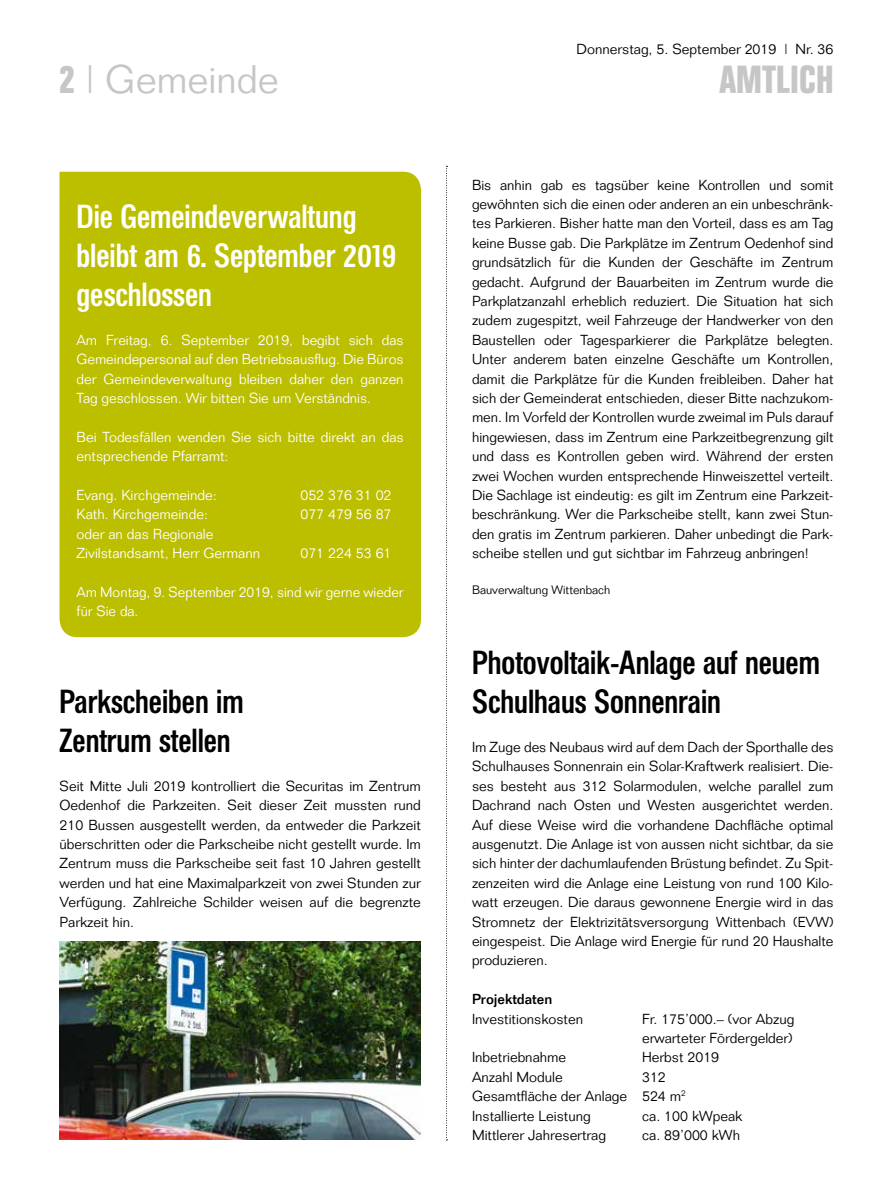
<style>
.page{position:relative;width:893px;height:1191px;background:#fff}
.page>*{position:absolute;margin:0;border:0;box-sizing:border-box;transform-origin:0 0}
.t1{font:300 39px "Folio";color:#c6c6c6}
.t2{font:700 39px "Folio Condensed BQ";letter-spacing:.015em;color:#c6c6c6}
.t3{font:500 33px/38.8px "Folio Condensed BQ";color:#000}
.t4{font:500 33px/38.8px "Folio Condensed BQ";color:#fff}
.t5{font:300 14.25px/19.4px "Folio";color:#000;text-align:justify}
.t6{font:300 14.25px/19.4px "Folio";color:#fff}
.t7{font:500 14.25px "Folio";color:#000}
.t8{font:300 12px "Folio";color:#000}
.s1{font-family:"Folio Condensed BQ";font-weight:700}
</style>
<div class="page">
<svg style="left:446px;top:166px;width:1px;height:974px"></svg>
<div style="left:60px;top:172px;width:361px;height:465px;background:#bcbe00"></div>
<img style="left:60px;top:941px;width:361px;height:199px">
<p class="t5" style="left:577px;top:39px;width:258px">Donnerstag, 5. September 2019 | Nr. 36</p>
<h1 class="t1" style="left:60px;top:56px;width:221px"><span class="s1">2</span> | Gemeinde</h1>
<h1 class="t2" style="left:719px;top:58px;width:116px">AMTLICH</h1>
<h2 class="t4" style="left:77px;top:198px;width:321px">Die Gemeindeverwaltung bleibt am 6. September 2019 geschlossen</h2>
<p class="t6" style="left:77px;top:330px;width:329px;text-align:justify">Am Freitag, 6. September 2019, begibt sich das Gemeindepersonal auf den Betriebsausflug. Die Büros der Gemeindeverwaltung bleiben daher den ganzen Tag geschlossen. Wir bitten Sie um Verständnis.</p>
<p class="t6" style="left:77px;top:427px;width:329px">Bei Todesfällen wenden Sie sich bitte direkt an das entsprechende Pfarramt:</p>
<p class="t6" style="left:77px;top:485px;width:142px">Evang. Kirchgemeinde:</p>
<p class="t6" style="left:300px;top:485px;width:93px">052 376 31 02</p>
<p class="t6" style="left:77px;top:504px;width:133px">Kath. Kirchgemeinde:</p>
<p class="t6" style="left:300px;top:504px;width:93px">077 479 56 87</p>
<p class="t6" style="left:77px;top:524px;width:185px">oder an das Regionale<br>Zivilstandsamt, Herr Germann</p>
<p class="t6" style="left:300px;top:543px;width:93px">071 224 53 61</p>
<p class="t6" style="left:77px;top:582px;width:328px">Am Montag, 9. September 2019, sind wir gerne wieder für Sie da.</p>
<h2 class="t3" style="left:60px;top:683px;width:186px">Parkscheiben im<br>Zentrum stellen</h2>
<p class="t5" style="left:60px;top:776px;width:363px">Seit Mitte Juli 2019 kontrolliert die Securitas im Zentrum Oedenhof die Parkzeiten. Seit dieser Zeit mussten rund 210 Bussen ausgestellt werden, da entweder die Parkzeit überschritten oder die Parkscheibe nicht gestellt wurde. Im Zentrum muss die Parkscheibe seit fast 10 Jahren gestellt werden und hat eine Maximalparkzeit von zwei Stunden zur Verfügung. Zahlreiche Schilder weisen auf die begrenzte Parkzeit hin.</p>
<p class="t5" style="left:472px;top:175px;width:363px">Bis anhin gab es tagsüber keine Kontrollen und somit gewöhnten sich die einen oder anderen an ein unbeschränk&shy;tes Parkieren. Bisher hatte man den Vorteil, dass es am Tag keine Busse gab. Die Parkplätze im Zentrum Oedenhof sind grundsätzlich für die Kunden der Geschäfte im Zentrum gedacht. Aufgrund der Bauarbeiten im Zentrum wurde die Parkplatzanzahl erheblich reduziert. Die Situation hat sich zudem zugespitzt, weil Fahrzeuge der Handwerker von den Baustellen oder Tagesparkierer die Parkplätze belegten.<br>Unter anderem baten einzelne Geschäfte um Kontrollen, damit die Parkplätze für die Kunden freibleiben. Daher hat sich der Gemeinderat entschieden, dieser Bitte nachzukom&shy;men. Im Vorfeld der Kontrollen wurde zweimal im Puls darauf hingewiesen, dass im Zentrum eine Parkzeitbegrenzung gilt und dass es Kontrollen geben wird. Während der ersten zwei Wochen wurden entsprechende Hinweiszettel verteilt.<br>Die Sachlage ist eindeutig: es gilt im Zentrum eine Parkzeit&shy;beschränkung. Wer die Parkscheibe stellt, kann zwei Stun&shy;den gratis im Zentrum parkieren. Daher unbedingt die Park&shy;scheibe stellen und gut sichtbar im Fahrzeug anbringen!</p>
<p class="t8" style="left:472px;top:582px;width:140px">Bauverwaltung Wittenbach</p>
<h2 class="t3" style="left:472px;top:644px;width:349px">Photovoltaik-Anlage auf neuem<br>Schulhaus Sonnenrain</h2>
<p class="t5" style="left:472px;top:737px;width:363px">Im Zuge des Neubaus wird auf dem Dach der Sporthalle des Schulhauses Sonnenrain ein Solar-Kraftwerk realisiert. Die&shy;ses besteht aus 312 Solarmodulen, welche parallel zum Dachrand nach Osten und Westen ausgerichtet werden.<br>Auf diese Weise wird die vorhandene Dachfläche optimal ausgenutzt. Die Anlage ist von aussen nicht sichtbar, da sie sich hinter der dachumlaufenden Brüstung befindet. Zu Spit&shy;zenzeiten wird die Anlage eine Leistung von rund 100 Kilo&shy;watt erzeugen. Die daraus gewonnene Energie wird in das Stromnetz der Elektrizitätsversorgung Wittenbach (EVW) eingespeist. Die Anlage wird Energie für rund 20 Haushalte produzieren.</p>
<p class="t7" style="left:472px;top:990px;width:82px">Projektdaten</p>
<p class="t5" style="left:472px;top:1009px;width:113px">Investitionskosten</p>
<p class="t5" style="left:642px;top:1009px;width:154px">Fr. 175’000.– (vor Abzug erwarteter Fördergelder)</p>
<p class="t5" style="left:472px;top:1047px;width:96px">Inbetriebnahme</p>
<p class="t5" style="left:642px;top:1047px;width:79px">Herbst 2019</p>
<p class="t5" style="left:472px;top:1067px;width:92px">Anzahl Module</p>
<p class="t5" style="left:472px;top:1067px;width:215px;text-align:left;text-indent:170px">312<br>Gesamtfläche der Anlage 524 m<sup>2<br></sup>Installierte Leistung</p>
<p class="t5" style="left:642px;top:1105px;width:102px">ca. 100 kWpeak</p>
<p class="t5" style="left:472px;top:1125px;width:136px">Mittlerer Jahresertrag</p>
<p class="t5" style="left:642px;top:1125px;width:99px">ca. 89’000 kWh</p>
</div>
